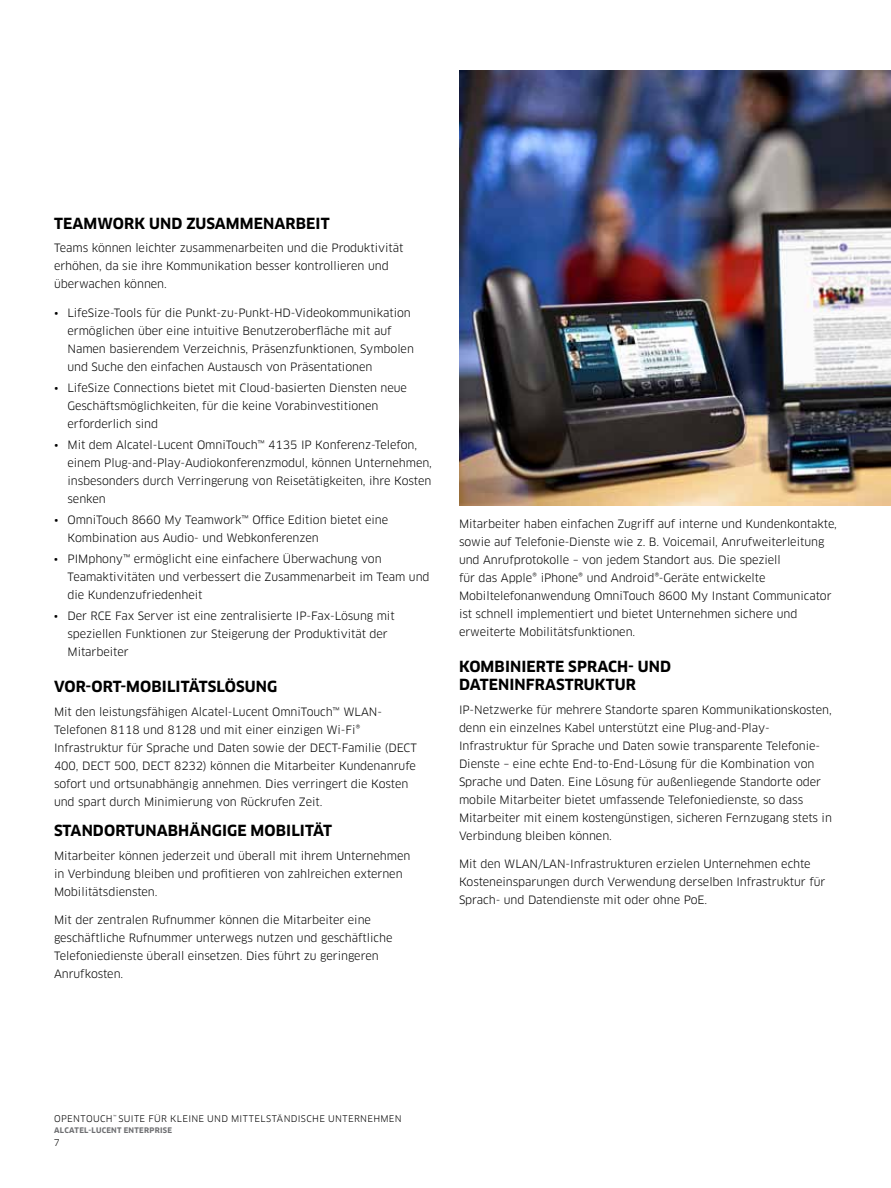
<style>
.page{position:relative;width:891px;height:1188px;background:#fff}
.page>*{position:absolute;margin:0;border:0;box-sizing:border-box;transform-origin:0 0}
.t1{font:700 15px/18px "Clan OT";letter-spacing:.005em;color:#000}
.t2{font:11.25px/18px "Clan OT";letter-spacing:-.005em;color:#000}
.t3{font:9px "Clan OT";letter-spacing:.04em;color:#000}
.t4{font:700 7.5px "Clan OT";letter-spacing:.04em;color:#6d6e71}
</style>
<div class="page">
<img style="left:459px;top:70px;width:432px;height:436px">
<h1 class="t1" style="left:54px;top:215px;width:165px">TEAMWORK UND ZUSAMM</h1>
<h1 class="t1" style="left:254px;top:215px;width:77px">ENARBEIT</h1>
<p class="t2" style="left:54px;top:239px;width:351px">Teams können leichter zusammenarbeiten und die Produktivität erhöhen, da sie ihre Kommunikation besser kontrollieren und überwachen können.</p>
<p class="t2" style="left:68px;top:304px;width:348px;text-indent:-14px">• LifeSize-Tools für die Punkt-zu-Punkt-HD-Videokommunikation ermöglichen über eine intuitive Benutzeroberfläche mit auf Namen basierendem Verzeichnis, Präsenzfunktionen, Symbolen und Suche den einfachen Austausch von Präsentationen</p>
<p class="t2" style="left:68px;top:379px;width:341px;text-indent:-14px">• LifeSize Connections bietet mit Cloud-basierten Diensten neue<br>Geschäftsmöglichkeiten, für die keine Vorabinvestitionen erforderlich sind</p>
<p class="t2" style="left:68px;top:436px;width:366px;text-indent:-14px">• Mit dem Alcatel‑ Lucent OmniTouch™ 4135 IP Konferenz-Telefon, einem Plug-and- Play-Audiokonferenzmodul, können Unternehmen, insbesonders durch Verringerung von Reisetätigkeiten, ihre Kosten senken</p>
<p class="t2" style="left:67px;top:511px;width:322px;text-indent:-13px">• OmniTouch 8660 My Teamwork™ Office Edition bietet eine<br>Kombination aus Audio- und Webkonferenzen</p>
<p class="t2" style="left:67px;top:550px;width:364px;text-indent:-13px">• PIMphony™ ermöglicht eine einfachere Überwachung von<br>Teamaktivitäten und verbessert die Zusammenarbeit im Team und die Kundenzufriedenheit</p>
<p class="t2" style="left:67px;top:607px;width:329px;text-indent:-14px">• Der RCE Fax Server ist eine zentralisierte IP-Fax-Lösung mit speziellen Funktionen zur Steigerung der Produktivität der<br>Mitarbeiter</p>
<h1 class="t1" style="left:54px;top:678px;width:225px">VOR-ORT-MOBI LITÄTSLÖSUNG</h1>
<p class="t2" style="left:54px;top:702px;width:322px">Mit den leistungsfähigen Alcatel‑Lucent OmniTouch™ WLAN-<br>Telefonen 8118 und 8128 und mit einer einzigen Wi-Fi®<br>Infrastruktur für Sprache und Daten sowie der DECT-F</p>
<p class="t2" style="left:54px;top:738px;width:364px;text-indent:294px">amilie (DECT 400, DECT 500, DECT 8232) können die Mitarbeiter Kundenanrufe sofort und ortsunabhängig annehmen. Dies verringert die Kosten und spart durch Minimierung von Rückrufen Zeit.</p>
<h1 class="t1" style="left:54px;top:822px;width:280px">STANDORTUNABHÄNGIGE MOBI LITÄT</h1>
<p class="t2" style="left:54px;top:847px;width:358px">Mitarbeiter können jederzeit und überall mit ihrem Unternehmen in Verbindung bleiben und profitieren von zahlreichen externen<br>Mobilitätsdiensten.</p>
<p class="t2" style="left:54px;top:911px;width:340px">Mit der zentralen Rufnummer können die Mitarbeiter eine geschäftliche Rufnummer unterwegs nutzen und geschäftliche Telefoniedienste überall einsetzen. Dies führt zu geringeren Anrufkosten.</p>
<p class="t2" style="left:459px;top:515px;width:380px">Mitarbeiter haben einfachen Zugriff auf interne und Kundenkontakte, sowie auf Telefonie- Dienste wie z. B. Voicemail, Anrufweiterleitung und Anrufprotokolle – von jedem Standort aus. Die speziell<br>für das Apple® iPhone® und Android®-Geräte entwickelte Mobiltelefonanwendung OmniTouch 8600 My Instant Communicator ist schnell implementiert und bietet Unternehmen sichere und erweiterte Mobilitätsfunktionen.</p>
<h1 class="t1" style="left:459px;top:658px;width:214px">KOM BI NI ERTE SPRACH- UND<br>DATENI NFRASTRUKTUR</h1>
<p class="t2" style="left:459px;top:700px;width:374px">IP-Netzwerke für mehrere Standorte sparen Kommunikationskosten, denn ein einzelnes Kabel unterstützt eine Plug-and- Play-Infrastruktur für Sprache und Daten sowie transparente Telefonie-Dienste – eine echte End-to- End- Lösung für die Kombination von Sprache und Daten. Eine Lösung für außenliegende Standorte oder mobile Mitarbeiter bietet umfassende Telefoniedienste, so dass Mitarbeiter mit einem kostengünstigen, sicheren Fernzugang stets in Verbindung bleiben können.</p>
<p class="t2" style="left:459px;top:855px;width:368px">Mit den WLAN/LAN- Infrastrukturen erzielen Unternehmen echte<br>Kosteneinsparungen durch Verwendung derselben Infrastruktur für<br>Sprach- und Datendienste mit oder ohne PoE.</p>
<p class="t3" style="left:54px;top:1113px;width:207px">opentouch<sup>™</sup> Suite für Klei ne u nd Mittels</p>
<p class="t3" style="left:272px;top:1113px;width:131px">tändische Unternehmen</p>
<p class="t4" style="left:54px;top:1126px;width:120px">ALCATEL-LUCENT ENTERPRISE</p>
<p class="t3" style="left:54px;top:1138px;width:7px">7</p>
</div>
